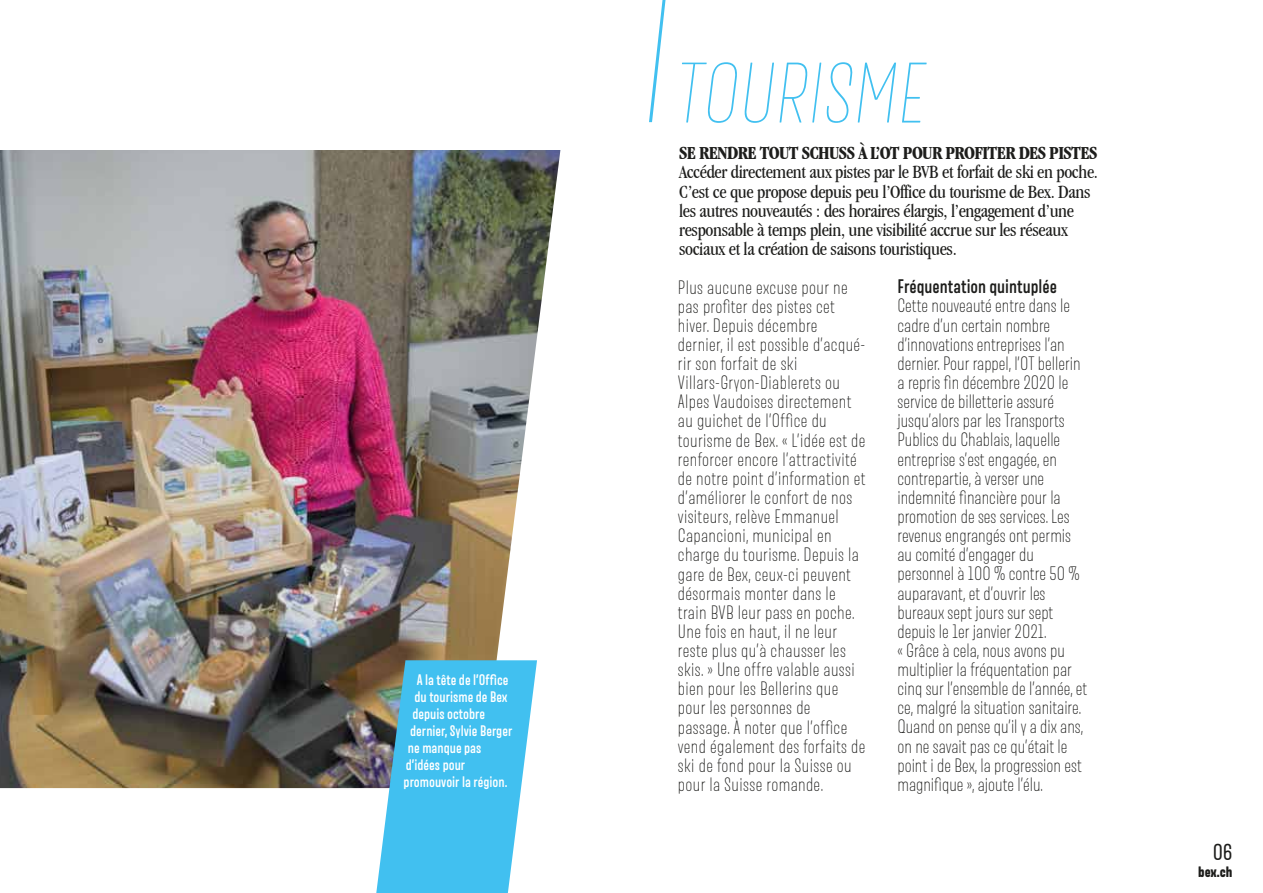
<style>
.page{position:relative;width:1263px;height:893px;background:#fff}
.page>*{position:absolute;margin:0;border:0;box-sizing:border-box;transform-origin:0 0}
.t1{font:100 84.45px "Merlod Norme";color:#41c0f0}
.t2{font:23.1px "Merlod Norme";color:#1d1d1b}
.t3{font:200 19.2px/19.2px "Merlod Norme";color:#1d1d1b}
.t4{font:200 19.2px/19.2px "Merlod Norme";letter-spacing:.02em;color:#1d1d1b}
.t5{font:condensed 19.2px/19.2px "Garamond IT Cby BT";letter-spacing:-.02em;color:#1d1d1b}
.t6{font:700 condensed 19.2px "Garamond IT Cby BT";letter-spacing:-.04em;color:#1d1d1b}
.t7{font:600 19.2px "Merlod Norme";color:#1d1d1b}
.t8{font:600 14.85px "Merlod Norme";color:#fff}
.t9{font:900 14.85px "Merlod Norme";color:#1d1d1b}
</style>
<div class="page">
<img style="left:0;top:150px;width:560px;height:638px">
<svg style="left:376px;top:660px;width:161px;height:233px;background:#59c0e6"></svg>
<svg style="left:649px;top:0;width:16px;height:122px"></svg>
<p class="t8" style="left:417px;top:670px;width:93px">A la tête de l’Office</p>
<p class="t8" style="left:414px;top:687px;width:95px">du tourisme de Bex</p>
<p class="t8" style="left:412px;top:704px;width:74px">depuis octobre</p>
<p class="t8" style="left:410px;top:721px;width:104px">dernier, Sylvie Berger</p>
<p class="t8" style="left:408px;top:738px;width:75px">ne manque pas</p>
<p class="t8" style="left:406px;top:755px;width:61px">d’idées pour</p>
<p class="t8" style="left:404px;top:772px;width:105px">promouvoir la région.</p>
<h1 class="t1" style="left:672px;top:41px;width:265px">TOURISME</h1>
<p class="t6" style="left:679px;top:142px;width:420px">SE RENDRE TOUT SCHUSS À L’OT POUR PROFITER DES PISTES</p>
<p class="t5" style="left:679px;top:162px;width:420px">Accéder directement aux pistes par le BVB et forfait de ski en poche.<br>C’est ce que propose depuis peu l’Office du tourisme de Bex. Dans les autres nouveautés : des horaires élargis, l’engagement d’une responsable à temps plein, une visibilité accrue sur les réseaux sociaux et la création de saisons touristiques.</p>
<p class="t7" style="left:897px;top:274px;width:161px">Fréquentation quintuplée</p>
<p class="t3" style="left:897px;top:296px;width:191px">Cette nouveauté entre dans le cadre d’un certain nombre d’innovations entreprises l’an dernier. Pour rappel, l’OT bellerin a repris fin décembre 2O2O le service de billetterie assuré jusqu’alors par les Transports<br>Publics du Chablais, laquelle entreprise s’est engagée, en contrepartie, à verser une indemnité financière pour la promotion de ses services. Les revenus engrangés ont permis au comité d’engager du personnel à 1OO % contre 5O % auparavant, et d’ouvrir les bureaux sept jours sur sept depuis le 1er janvier 2O21.<br>« Grâce à cela, nous avons pu multiplier la fréquentation par cinq sur l’ensemble de l’année, et ce, malgré la situation sanitaire.<br>Quand on pense qu’il y a dix ans, on ne savait pas ce qu’était le point i de Bex, la progression est magnifique », ajoute l’élu.</p>
<p class="t4" style="left:678px;top:277px;width:189px">Plus aucune excuse pour ne pas profiter des pistes cet hiver. Depuis décembre dernier, il est possible d’acqué&shy;rir son forfait de ski<br>Villars-Gryon-Diablerets ou<br>Alpes Vaudoises directement au guichet de l’Office du tourisme de Bex. « L’idée est de renforcer encore l’attractivité de notre point d’information et d’améliorer le confort de nos visiteurs, relève Emmanuel<br>Capancioni, municipal en charge du tourisme. Depuis la gare de Bex, ceux-ci peuvent désormais monter dans le train BVB leur pass en poche.<br>Une fois en haut, il ne leur reste plus qu’à chausser les skis. » Une offre valable aussi bien pour les Bellerins que pour les personnes de passage. À noter que l’office vend également des forfaits de ski de fond pour la Suisse ou pour la Suisse romande.</p>
<p class="t2" style="left:1213px;top:838px;width:21px">O6</p>
<p class="t9" style="left:1198px;top:862px;width:36px">bex.ch</p>
</div>
